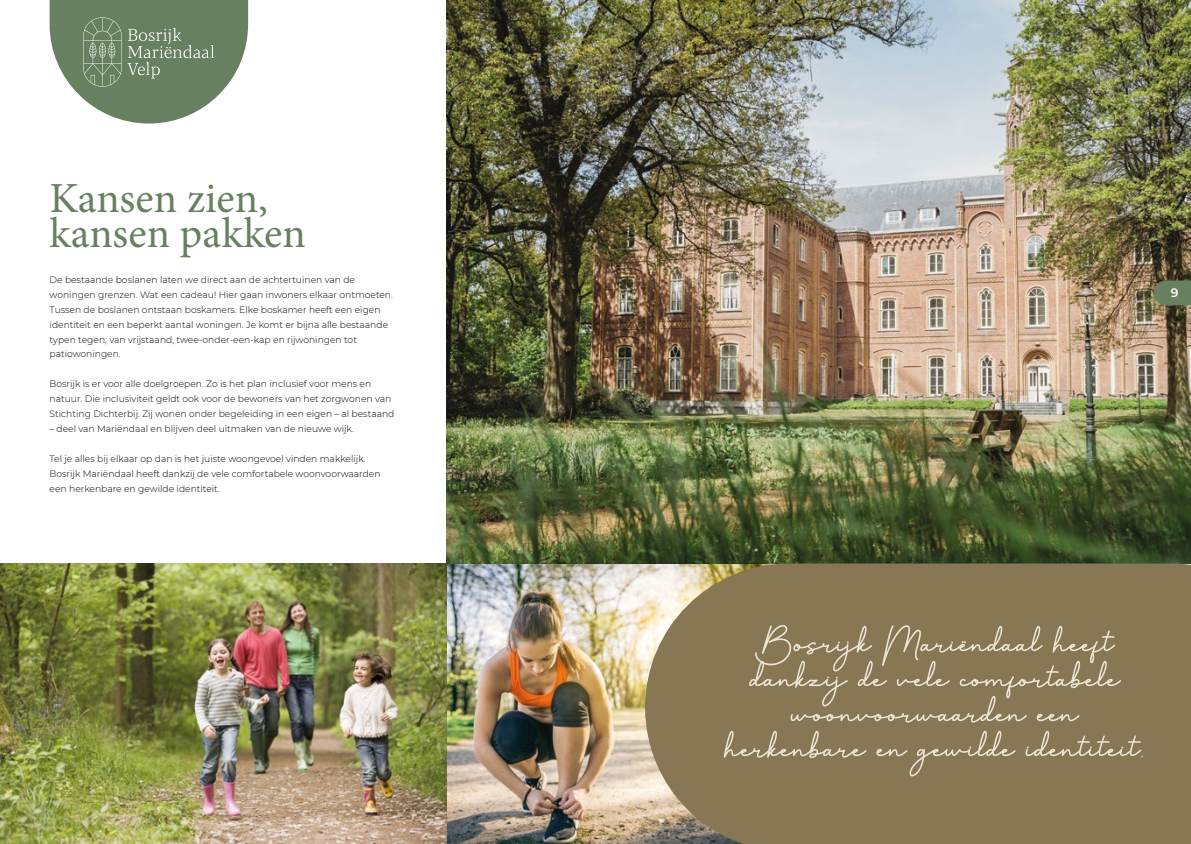
<style>
.page{position:relative;width:1191px;height:844px;background:#fff}
.page>*{position:absolute;margin:0;border:0;box-sizing:border-box;transform-origin:0 0}
.t1{font:61.25px "Masheiyo";letter-spacing:-.005em;color:#ece6d6}
.t2{font:42.88px/34.1px "Minion Pro";color:#678060}
.t3{font:600 12.25px "Montserrat";color:#fff}
.t4{font:300 9.19px/14.9px "Montserrat";color:#000}
</style>
<div class="page">
<img style="left:0;top:563px;width:645px;height:280px">
<img style="left:446px;top:0;width:745px;height:563px">
<svg style="left:1153px;top:280px;width:38px;height:25px"></svg>
<svg style="left:50px;top:0;width:198px;height:123px"></svg>
<div style="left:645px;top:563px;width:546px;height:280px;background:#875"></div>
<h2 class="t2" style="left:50px;top:182px;width:258px">Kansen zien, kansen pakken</h2>
<p class="t4" style="left:50px;top:272px;width:345px">De bestaande boslanen laten we direct aan de achtertuinen van de woningen grenzen. Wat een cadeau! Hier gaan inwoners elkaar ontmoeten.<br>Tussen de boslanen ontstaan boskamers. Elke boskamer heeft een eigen identiteit en een beperkt aantal woningen. Je komt er bijna alle bestaande typen tegen; van vrijstaand, twee-onder-een-kap en rijwoningen tot patiowoningen.</p>
<p class="t4" style="left:50px;top:376px;width:346px">Bosrijk is er voor alle doelgroepen. Zo is het plan inclusief voor mens en natuur. Die inclusiviteit geldt ook voor de bewoners van het zorgwonen van<br>Stichting Dichterbij. Zij wonen onder begeleiding in een eigen – al bestaand</p>
<p class="t4" style="left:50px;top:421px;width:306px">– deel van Mariëndaal en blijven deel uitmaken van de nieuwe wijk.</p>
<p class="t4" style="left:50px;top:450px;width:332px">Tel je alles bij elkaar op dan is het juiste woongevoel vinden makkelijk.<br>Bosrijk Mariëndaal heeft dankzij de vele comfortabele woonvoorwaarden een herkenbare en gewilde identiteit.</p>
<h3 class="t3" style="left:1170px;top:284px;width:9px">9</h3>
<h1 class="t1" style="left:755px;top:618px;width:360px">Bosrijk Mariëndaal heeft</h1>
<h1 class="t1" style="left:749px;top:653px;width:372px">dankzij de vele comfortabele</h1>
<h1 class="t1" style="left:790px;top:688px;width:289px">woonvoorwaarden een</h1>
<h1 class="t1" style="left:723px;top:723px;width:422px">herkenbare en gewilde identiteit.</h1>
</div>
